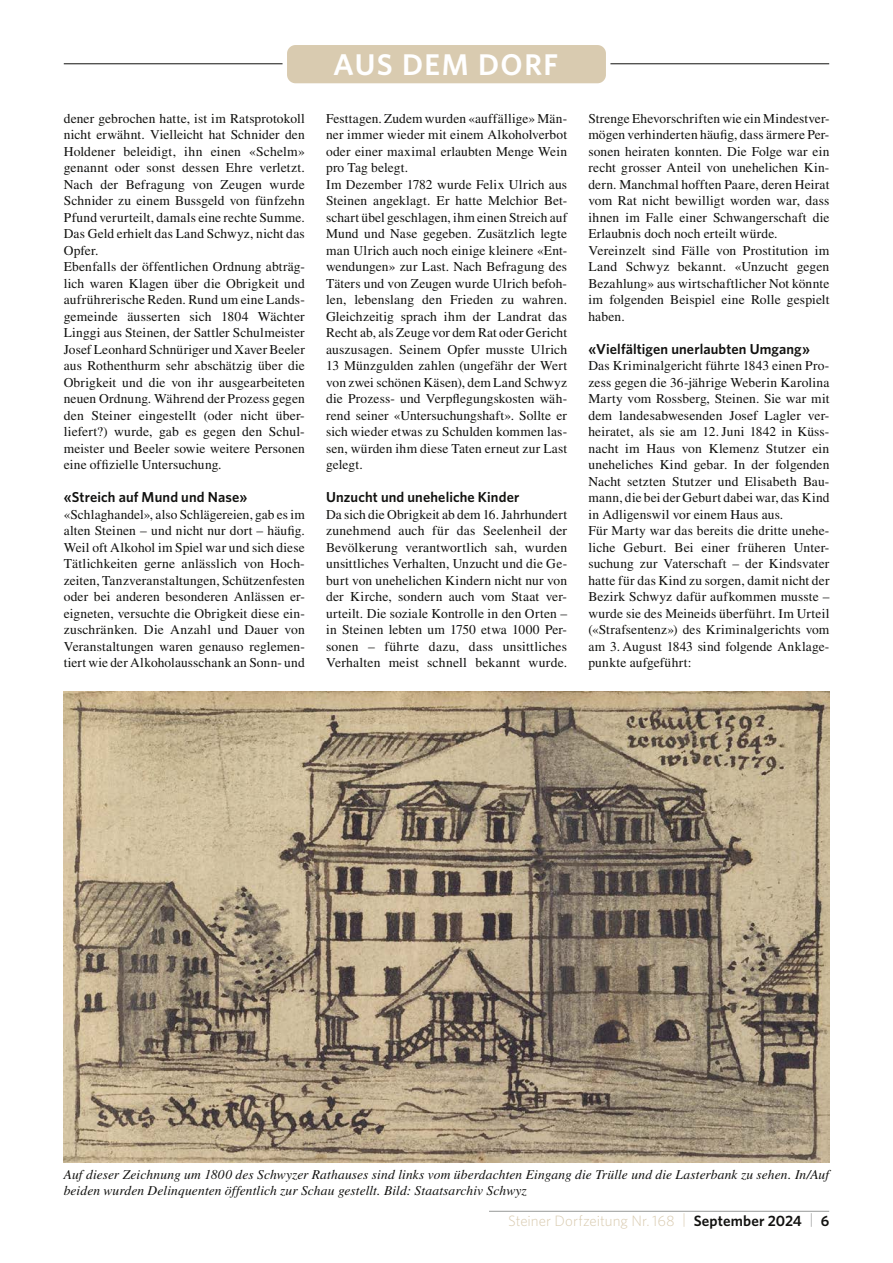
<style>
.page{position:relative;width:893px;height:1263px;background:#fff}
.page>*{position:absolute;margin:0;border:0;box-sizing:border-box;transform-origin:0 0}
.t1{font:600 30px "Whitney";letter-spacing:.05em;color:#fff}
.t2{font:300 15px "Whitney";color:#d9cbb0}
.Untertitel{font:600 14.4px "Whitney";letter-spacing:.01em;color:#11110f}
.Grundtext{font:13.5px/16.5px "Times LT Std";letter-spacing:.01em;color:#11110f;text-align:justify}
.Bildlegenden{font:italic 13.5px/16.5px "Times LT Std";letter-spacing:.01em;color:#11110f}
.s1{font-weight:600;color:#11110f}
.s2{color:#979998}
</style>
<div class="page">
<hr style="left:489px;top:1211px;width:340px;height:1px;background:#979998">
<hr style="left:64px;top:63px;width:765px;height:1px;background:#11110f">
<div style="left:285px;top:43px;width:323px;height:43px;background:#d9cbb0;border-radius:11px"></div>
<div style="left:283px;top:41px;width:327px;height:47px;border:4px solid #fff;border-radius:11px"></div>
<img style="left:64px;top:691px;width:765px;height:471px">
<p class="Grundtext" style="left:64px;top:110px;width:243px">dener gebrochen hatte, ist im Ratsprotokoll nicht erwähnt. Vielleicht hat Schnider den Holdener beleidigt, ihn einen «Schelm» genannt oder sonst dessen Ehre verletzt.<br>Nach der Befragung von Zeugen wurde Schnider zu einem Bussgeld von fünfzehn Pfund verurteilt, damals eine rechte Summe.<br>Das Geld erhielt das Land Schwyz, nicht das Opfer.</p>
<p class="Grundtext" style="left:64px;top:258px;width:243px">Ebenfalls der öffentlichen Ordnung abträg&shy;lich waren Klagen über die Obrigkeit und aufrührerische Reden. Rund um eine Lands&shy;gemeinde äusserten sich 1804 Wächter Linggi aus Steinen, der Sattler Schulmeister Josef Leonhard Schnüriger und Xaver Beeler aus Rothenthurm sehr abschätzig über die Obrigkeit und die von ihr ausgearbeiteten neuen Ordnung. Während der Prozess gegen den Steiner eingestellt (oder nicht über&shy;liefert?) wurde, gab es gegen den Schul&shy;meister und Beeler sowie weitere Personen eine offizielle Untersuchung.</p>
<p class="Untertitel" style="left:64px;top:489px;width:185px">«Streich auf Mund und Nase»</p>
<p class="Grundtext" style="left:64px;top:506px;width:243px">«Schlaghandel», also Schlägereien, gab es im alten Steinen – und nicht nur dort – häufig.<br>Weil oft Alkohol im Spiel war und sich diese Tätlichkeiten gerne anlässlich von Hoch&shy;zeiten, Tanzveranstaltungen, Schützenfesten oder bei anderen besonderen Anlässen er&shy;eigneten, versuchte die Obrigkeit diese ein&shy;zuschränken. Die Anzahl und Dauer von Veranstaltungen waren genauso reglemen&shy;tiert wie der Alkoholausschank an Sonn- und</p>
<h1 class="t1" style="left:333px;top:46px;width:187px">Aus dem Dorf</h1>
<p class="Grundtext" style="left:326px;top:110px;width:243px">Festtagen. Zudem wurden «auffällige» Män&shy;ner immer wieder mit einem Alkoholverbot oder einer maximal erlaubten Menge Wein pro Tag belegt.</p>
<p class="Grundtext" style="left:326px;top:176px;width:243px">Im Dezember 1782 wurde Felix Ulrich aus Steinen angeklagt. Er hatte Melchior Bet&shy;schart übel geschlagen, ihm einen Streich auf Mund und Nase gegeben. Zusätzlich legte man Ulrich auch noch einige kleinere «Ent&shy;wendungen» zur Last. Nach Befragung des Täters und von Zeugen wurde Ulrich befoh&shy;len, lebenslang den Frieden zu wahren.<br>Gleichzeitig sprach ihm der Landrat das Recht ab, als Zeuge vor dem Rat oder Gericht auszusagen. Seinem Opfer musste Ulrich 13 Münzgulden zahlen (ungefähr der Wert von zwei schönen Käsen), dem Land Schwyz die Prozess- und Verpflegungskosten wäh&shy;rend seiner «Untersuchungshaft». Sollte er sich wieder etwas zu Schulden kommen las&shy;sen, würden ihm diese Taten erneut zur Last gelegt.</p>
<p class="Untertitel" style="left:326px;top:489px;width:195px">Unzucht und uneheliche Kinder</p>
<p class="Grundtext" style="left:326px;top:506px;width:243px">Da sich die Obrigkeit ab dem 16. Jahrhundert zunehmend auch für das Seelenheil der Bevölkerung verantwortlich sah, wurden unsittliches Verhalten, Unzucht und die Ge&shy;burt von unehelichen Kindern nicht nur von der Kirche, sondern auch vom Staat ver&shy;urteilt. Die soziale Kontrolle in den Orten – in Steinen lebten um 1750 etwa 1000 Per&shy;sonen – führte dazu, dass unsittliches Verhalten meist schnell bekannt wurde.</p>
<p class="Grundtext" style="left:588px;top:110px;width:243px">Strenge Ehevorschriften wie ein Mindestver&shy;mögen verhinderten häufig, dass ärmere Per&shy;sonen heiraten konnten. Die Folge war ein recht grosser Anteil von unehelichen Kin&shy;dern. Manchmal hofften Paare, deren Heirat vom Rat nicht bewilligt worden war, dass ihnen im Falle einer Schwangerschaft die Erlaubnis doch noch erteilt würde.</p>
<p class="Grundtext" style="left:588px;top:242px;width:243px">Vereinzelt sind Fälle von Prostitution im Land Schwyz bekannt. «Unzucht gegen Bezahlung» aus wirtschaftlicher Not könnte im folgenden Beispiel eine Rolle gespielt haben.</p>
<p class="Untertitel" style="left:588px;top:340px;width:223px">«Vielfältigen unerlaubten Umgang»</p>
<p class="Grundtext" style="left:588px;top:357px;width:243px">Das Kriminalgericht führte 1843 einen Pro&shy;zess gegen die 36-jährige Weberin Karolina Marty vom Rossberg, Steinen. Sie war mit dem landesabwesenden Josef Lagler ver&shy;heiratet, als sie am 12. Juni 1842 in Küss&shy;nacht im Haus von Klemenz Stutzer ein uneheliches Kind gebar. In der folgenden Nacht setzten Stutzer und Elisabeth Bau&shy;mann, die bei der Geburt dabei war, das Kind in Adligenswil vor einem Haus aus.</p>
<p class="Grundtext" style="left:588px;top:522px;width:243px">Für Marty war das bereits die dritte unehe&shy;liche Geburt. Bei einer früheren Unter&shy;suchung zur Vaterschaft – der Kindsvater hatte für das Kind zu sorgen, damit nicht der Bezirk Schwyz dafür aufkommen musste – wurde sie des Meineids überführt. Im Urteil («Strafsentenz») des Kriminalgerichts vom am 3. August 1843 sind folgende Anklage&shy;punkte aufgeführt:</p>
<p class="Bildlegenden" style="left:64px;top:1166px;width:767px">Auf dieser Zeichnung um 1800 des Schwyzer Rathauses sind links vom überdachten Eingang die Trülle und die Lasterbank zu sehen. In/Auf beiden wurden Delinquenten öffentlich zur Schau gestellt. Bild: Staatsarchiv Schwyz</p>
<p class="t2" style="left:508px;top:1212px;width:323px">Steiner Dorfzeitung Nr. 168 | <span class="s1">September 2024</span> <span class="s2">|</span> <span class="s1">6</span></p>
</div>
